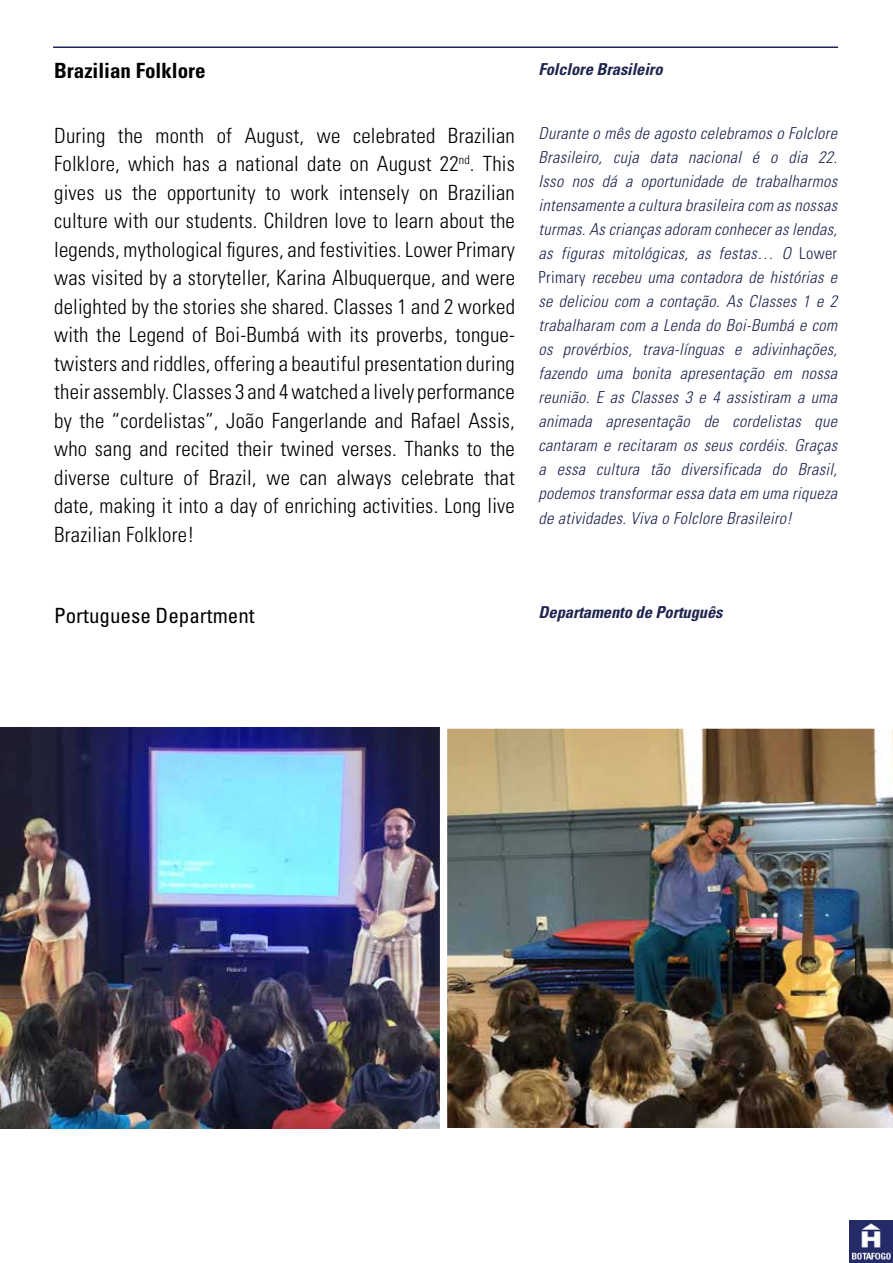
<style>
.page{position:relative;width:893px;height:1263px;background:#fff}
.page>*{position:absolute;margin:0;border:0;box-sizing:border-box;transform-origin:0 0}
.t1{font:300 condensed 21px/28.5px "Univers LT Std";letter-spacing:.01em;color:#000;text-align:justify}
.t2{font:condensed 21px "Univers LT Std";color:#000}
.t3{font:700 condensed 21px "Univers LT Std";color:#000}
.t4{font:italic 300 condensed 16.5px/24px "Univers LT Std";letter-spacing:.02em;color:#1f254f;text-align:justify}
.t5{font:italic 700 condensed 16.5px "Univers LT Std";letter-spacing:-.005em;color:#1f254f}
.s1{font-style:normal}
</style>
<div class="page">
<hr style="left:53px;top:46px;width:785px;height:2px;background:#212753">
<img style="left:447px;top:728px;width:446px;height:400px">
<img style="left:0;top:727px;width:440px;height:402px">
<img style="left:850px;top:1221px;width:42px;height:42px">
<p class="t3" style="left:54px;top:58px;width:153px">Brazilian Folklore</p>
<p class="t1" style="left:54px;top:121px;width:462px">During the month of August, we celebrated Brazilian Folklore, which has a national date on August 22<sup>nd</sup>. This gives us the opportunity to work intensely on Brazilian culture with our students. Children love to learn about the legends, mythological figures, and festivities. Lower Primary was visited by a storyteller, Karina Albuquerque, and were delighted by the stories she shared. Classes 1 and 2 worked with the Legend of Boi-Bumbá with its proverbs, tongue&shy;twisters and riddles, offering a beautiful presentation during their assembly. Classes 3 and 4 watched a lively performance by the “cordelistas”, João Fangerlande and Rafael Assis, who sang and recited their twined verses. Thanks to the diverse culture of Brazil, we can always celebrate that date, making it into a day of enriching activities. Long live Brazilian Folklore!</p>
<p class="t5" style="left:538px;top:59px;width:126px">Folclore Brasileiro</p>
<p class="t4" style="left:538px;top:122px;width:300px">Durante o mês de agosto celebramos o Folclore Brasileiro, cuja data nacional é o dia 22.<br>Isso nos dá a oportunidade de trabalharmos intensamente a cultura brasileira com as nossas turmas. As crianças adoram conhecer as lendas, as figuras mitológicas, as festas… O <span class="s1">Lower Primary</span> recebeu uma contadora de histórias e se deliciou com a contação. As Classes 1 e 2 trabalharam com a Lenda do Boi-Bumbá e com os provérbios, trava-línguas e adivinhações, fazendo uma bonita apresentação em nossa reunião. E as Classes 3 e 4 assistiram a uma animada apresentação de cordelistas que cantaram e recitaram os seus cordéis. Graças a essa cultura tão diversificada do Brasil, podemos transformar essa data em uma riqueza de atividades. Viva o Folclore Brasileiro!</p>
<p class="t2" style="left:54px;top:602px;width:202px">Portuguese Department</p>
<p class="t5" style="left:538px;top:602px;width:186px">Departamento de Português</p>
</div>
